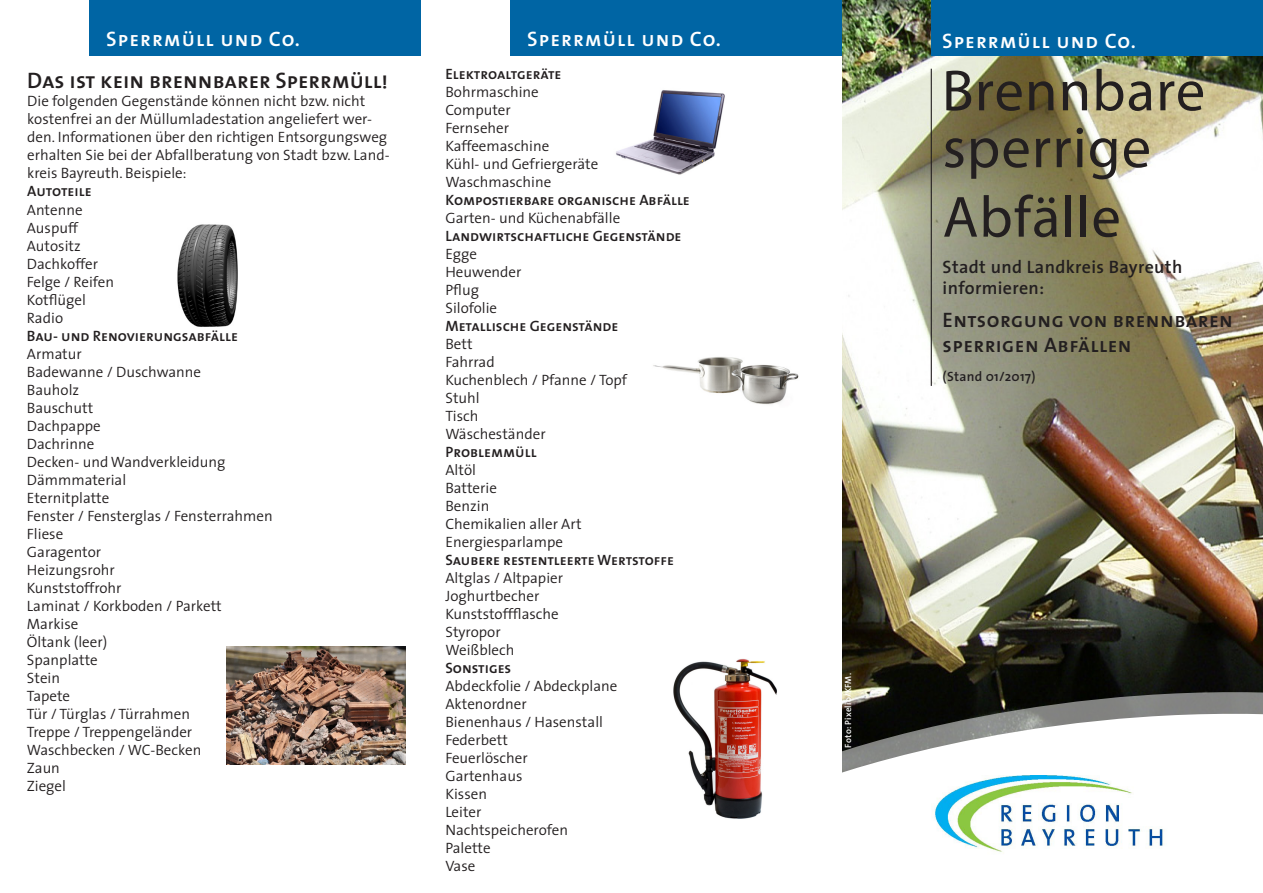
<style>
.page{position:relative;width:1263px;height:893px;background:#fff}
.page>*{position:absolute;margin:0;border:0;box-sizing:border-box;transform-origin:0 0}
.t1{font:58.5px/69.4px "Myriad Pro";letter-spacing:.02em;color:#231f20}
.t2{font:22.5px "The Sans Semi Bold Caps";color:#231f20}
.t3{font:21px "The Sans Semi Bold Caps";letter-spacing:.05em;color:#fff}
.t4{font:21px/25.2px "The Sans Semi Bold Caps";letter-spacing:.02em;color:#231f20}
.t5{font:600 18px "The Sans";letter-spacing:.02em;color:#231f20}
.t6{font:300 15px/18px "The Sans";color:#231f20}
.t7{font:15px "The Sans Semi Bold Caps";color:#231f20}
.t8{font:600 13.5px "The Sans";letter-spacing:.02em;color:#231f20}
.Subheads{font:600 9px "The Sans";letter-spacing:.025em;color:#fff}
</style>
<div class="page">
<img style="left:842px;top:0;width:421px;height:691px">
<svg style="left:842px;top:691px;width:421px;height:13px;background:#40413c"></svg>
<svg style="left:842px;top:704px;width:421px;height:69px"></svg>
<div style="left:931px;top:0;width:332px;height:55px;background:#0065a4"></div>
<hr style="left:931px;top:69px;width:1px;height:317px;background:#231f20">
<div style="left:510px;top:0;width:332px;height:55px;background:#0065a4"></div>
<div style="left:89px;top:0;width:332px;height:55px;background:#0065a4"></div>
<img style="left:931px;top:758px;width:237px;height:95px">
<img style="left:616px;top:90px;width:109px;height:85px">
<img style="left:653px;top:357px;width:146px;height:48px">
<img style="left:673px;top:659px;width:104px;height:160px">
<img style="left:177px;top:224px;width:61px;height:103px">
<img style="left:227px;top:646px;width:178px;height:119px">
<p class="t3" style="left:106px;top:25px;width:195px">Sperrmüll und Co.</p>
<p class="t3" style="left:527px;top:25px;width:195px">Sperrmüll und Co.</p>
<p class="t7" style="left:445px;top:65px;width:118px">Elektroaltgeräte</p>
<p class="t6" style="left:445px;top:83px;width:95px">Bohrmaschine</p>
<p class="t6" style="left:445px;top:101px;width:67px">Computer</p>
<p class="t6" style="left:445px;top:119px;width:65px">Fernseher</p>
<p class="t6" style="left:445px;top:137px;width:105px">Kaffeemaschine</p>
<p class="t6" style="left:445px;top:155px;width:154px">Kühl- und Gefriergeräte</p>
<p class="t6" style="left:445px;top:173px;width:107px">Waschmaschine</p>
<p class="t7" style="left:445px;top:191px;width:246px">Kompostierbare organische Abfälle</p>
<p class="t6" style="left:445px;top:209px;width:176px">Garten- und Küchenabfälle</p>
<p class="t7" style="left:445px;top:227px;width:238px">Landwirtschaftliche Gegenstände</p>
<p class="t6" style="left:445px;top:245px;width:33px">Egge</p>
<p class="t6" style="left:445px;top:263px;width:78px">Heuwender</p>
<p class="t6" style="left:445px;top:281px;width:35px">Pflug</p>
<p class="t6" style="left:445px;top:299px;width:53px">Silofolie</p>
<p class="t7" style="left:445px;top:317px;width:174px">Metallische Gegenstände</p>
<p class="t6" style="left:445px;top:335px;width:29px">Bett</p>
<p class="t6" style="left:445px;top:353px;width:51px">Fahrrad</p>
<p class="t6" style="left:445px;top:371px;width:183px">Kuchenblech / Pfanne / Topf</p>
<p class="t6" style="left:445px;top:389px;width:36px">Stuhl</p>
<p class="t6" style="left:445px;top:407px;width:102px">Tisch<br>Wäscheständer</p>
<p class="t7" style="left:445px;top:443px;width:93px">Problemmüll</p>
<p class="t6" style="left:445px;top:461px;width:32px">Altöl</p>
<p class="t6" style="left:445px;top:479px;width:53px">Batterie</p>
<p class="t6" style="left:445px;top:497px;width:45px">Benzin</p>
<p class="t6" style="left:445px;top:515px;width:138px">Chemikalien aller Art</p>
<p class="t6" style="left:445px;top:533px;width:119px">Energiesparlampe</p>
<p class="t7" style="left:445px;top:551px;width:230px">Saubere restentleerte Wertstoffe</p>
<p class="t6" style="left:445px;top:569px;width:119px">Altglas / Altpapier</p>
<p class="t6" style="left:445px;top:587px;width:95px">Joghurtbecher</p>
<p class="t6" style="left:445px;top:605px;width:115px">Kunststoffflasche</p>
<p class="t6" style="left:445px;top:623px;width:57px">Styropor</p>
<p class="t6" style="left:445px;top:641px;width:71px">Weißblech</p>
<p class="t7" style="left:445px;top:659px;width:67px">Sonstiges</p>
<p class="t6" style="left:445px;top:677px;width:173px">Abdeckfolie / Abdeckplane</p>
<p class="t6" style="left:445px;top:695px;width:83px">Aktenordner</p>
<p class="t6" style="left:445px;top:713px;width:159px">Bienenhaus / Hasenstall</p>
<p class="t6" style="left:445px;top:731px;width:64px">Federbett</p>
<p class="t6" style="left:445px;top:749px;width:84px">Feuerlöscher</p>
<p class="t6" style="left:445px;top:767px;width:78px">Gartenhaus</p>
<p class="t6" style="left:445px;top:785px;width:43px">Kissen</p>
<p class="t6" style="left:445px;top:803px;width:38px">Leiter</p>
<p class="t6" style="left:445px;top:821px;width:124px">Nachtspeicherofen</p>
<p class="t6" style="left:445px;top:839px;width:47px">Palette</p>
<p class="t6" style="left:445px;top:857px;width:31px">Vase</p>
<p class="t2" style="left:27px;top:65px;width:362px">Das ist kein brennbarer Sperrmüll!</p>
<p class="t6" style="left:27px;top:92px;width:364px">Die folgenden Gegenstände können nicht bzw. nicht kostenfrei an der Müllumladestation angeliefert wer&shy;den. Informationen über den richtigen Entsorgungsweg erhalten Sie bei der Abfallberatung von Stadt bzw. Land&shy;kreis Bayreuth. Beispiele:</p>
<p class="t7" style="left:27px;top:181px;width:66px">Autoteile</p>
<p class="t6" style="left:27px;top:201px;width:57px">Antenne</p>
<p class="t6" style="left:27px;top:219px;width:53px">Auspuff</p>
<p class="t6" style="left:27px;top:237px;width:55px">Autositz</p>
<p class="t6" style="left:27px;top:255px;width:73px">Dachkoffer</p>
<p class="t6" style="left:27px;top:273px;width:89px">Felge / Reifen</p>
<p class="t6" style="left:27px;top:291px;width:60px">Kotflügel</p>
<p class="t6" style="left:27px;top:309px;width:38px">Radio</p>
<p class="t7" style="left:27px;top:327px;width:213px">Bau- und Renovierungsabfälle</p>
<p class="t6" style="left:27px;top:345px;width:56px">Armatur</p>
<p class="t6" style="left:27px;top:363px;width:176px">Badewanne / Duschwanne</p>
<p class="t6" style="left:27px;top:381px;width:54px">Bauholz</p>
<p class="t6" style="left:27px;top:399px;width:68px">Bauschutt</p>
<p class="t6" style="left:27px;top:417px;width:75px">Dachpappe</p>
<p class="t6" style="left:27px;top:435px;width:69px">Dachrinne</p>
<p class="t6" style="left:27px;top:453px;width:200px">Decken- und Wandverkleidung</p>
<p class="t6" style="left:27px;top:471px;width:101px">Dämmmaterial</p>
<p class="t6" style="left:27px;top:489px;width:84px">Eternitplatte</p>
<p class="t6" style="left:27px;top:507px;width:247px">Fenster / Fensterglas / Fensterrahmen</p>
<p class="t6" style="left:27px;top:525px;width:76px">Fliese<br>Garagentor</p>
<p class="t6" style="left:27px;top:561px;width:89px">Heizungsrohr</p>
<p class="t6" style="left:27px;top:579px;width:96px">Kunststoffrohr</p>
<p class="t6" style="left:27px;top:597px;width:196px">Laminat / Korkboden / Parkett</p>
<p class="t6" style="left:27px;top:615px;width:53px">Markise</p>
<p class="t6" style="left:27px;top:633px;width:82px">Öltank (leer)</p>
<p class="t6" style="left:27px;top:651px;width:72px">Spanplatte</p>
<p class="t6" style="left:27px;top:669px;width:35px">Stein</p>
<p class="t6" style="left:27px;top:687px;width:45px">Tapete</p>
<p class="t6" style="left:27px;top:705px;width:165px">Tür / Türglas / Türrahmen</p>
<p class="t6" style="left:27px;top:723px;width:167px">Treppe / Treppengeländer</p>
<p class="t6" style="left:27px;top:741px;width:176px">Waschbecken / WC-Becken</p>
<p class="t6" style="left:27px;top:759px;width:35px">Zaun</p>
<p class="t6" style="left:27px;top:777px;width:41px">Ziegel</p>
<p class="t3" style="left:942px;top:27px;width:195px">Sperrmüll und Co.</p>
<p class="t1" style="left:942px;top:55px;width:265px">Brennbare</p>
<p class="t1" style="left:943px;top:112px;width:210px">sperrige<br>Abfälle</p>
<p class="t5" style="left:943px;top:255px;width:241px">Stadt und Landkreis Bayreuth</p>
<p class="t5" style="left:943px;top:277px;width:103px">informieren:</p>
<p class="t4" style="left:943px;top:307px;width:292px">Entsorgung von brennbaren sperrigen Abfällen</p>
<p class="t8" style="left:943px;top:367px;width:94px">(Stand 01/2017)</p>
<p class="Subheads" style="left:842px;top:748px;width:76px;rotate:-90deg">Foto: Pixelio/KFM.</p>
</div>
